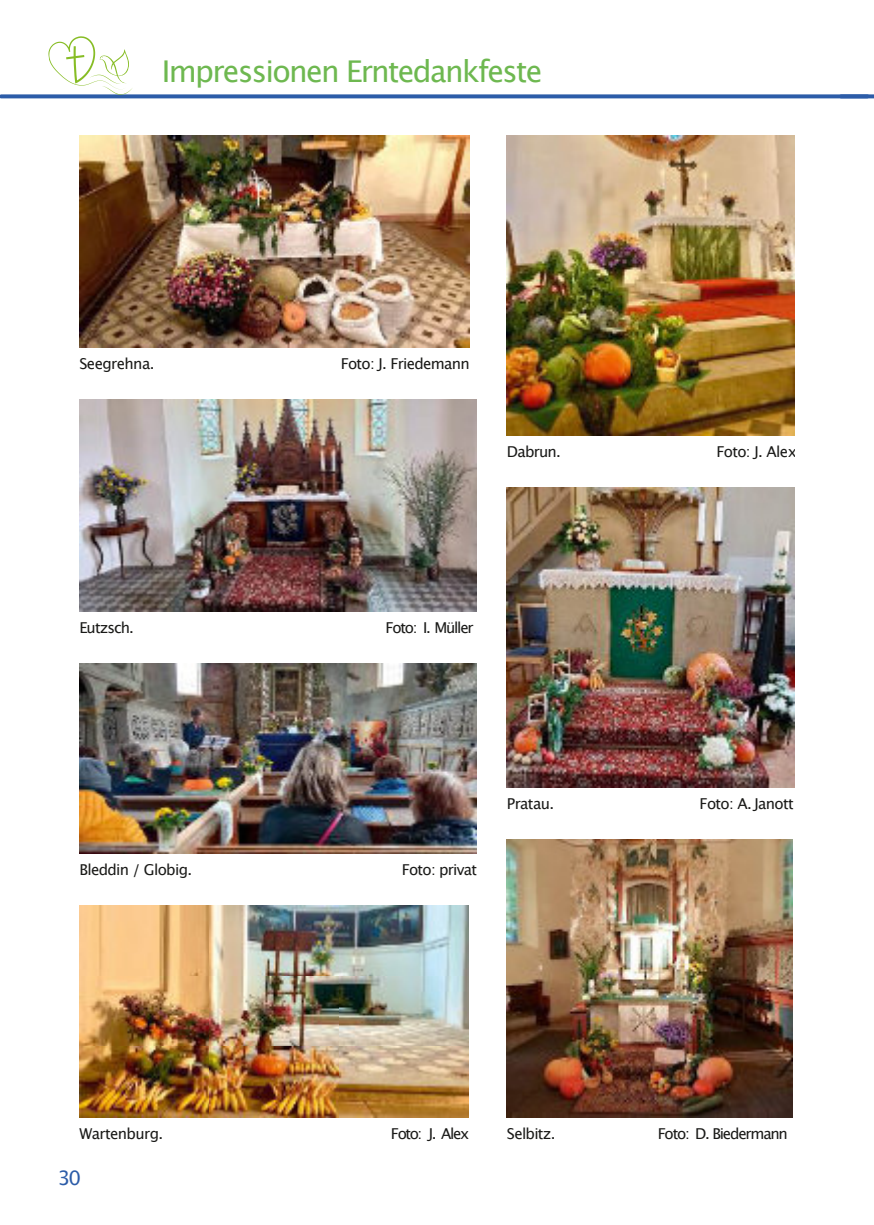
<style>
.page{position:relative;width:874px;height:1225px;background:#fff}
.page>*{position:absolute;margin:0;border:0;box-sizing:border-box;transform-origin:0 0}
.t1{font:30px "Lucida Grande";letter-spacing:-.055em;color:#6eb850}
.t2{font:20px "Lucida Grande";color:#2c5ca8}
.t3{font:15px "Lucida Grande";letter-spacing:-.045em;color:#1a1a18}
.t4{font:15px "Lucida Grande";letter-spacing:-.08em;color:#1a1a18}
.t5{font:15px "Lucida Grande";letter-spacing:-.085em;color:#1a1a18}
.t6{font:15px "Lucida Grande";letter-spacing:-.09em;color:#1a1a18}
</style>
<div class="page">
<svg style="left:867px;top:94px;width:6px;height:4px"></svg>
<svg style="left:1px;top:94px;width:866px;height:4px;background:#3f6aaf"></svg>
<img style="left:79px;top:135px;width:390px;height:212px">
<img style="left:506px;top:839px;width:286px;height:278px">
<img style="left:79px;top:399px;width:397px;height:212px">
<img style="left:79px;top:663px;width:397px;height:190px">
<img style="left:506px;top:487px;width:288px;height:300px">
<img style="left:506px;top:135px;width:288px;height:300px">
<img style="left:80px;top:905px;width:388px;height:212px">
<svg style="left:48px;top:36px;width:85px;height:59px"></svg>
<h1 class="t1" style="left:162px;top:58px;width:382px">Impressionen Erntedankfeste</h1>
<p class="t3" style="left:79px;top:357px;width:76px">Seegrehna.</p>
<p class="t3" style="left:340px;top:357px;width:131px">Foto: J. Friedemann</p>
<p class="t3" style="left:506px;top:445px;width:55px">Dabrun.</p>
<p class="t3" style="left:716px;top:445px;width:82px">Foto: J. Alex</p>
<p class="t3" style="left:79px;top:621px;width:56px">Eutzsch.</p>
<p class="t5" style="left:385px;top:621px;width:89px">Foto: I. Müller</p>
<p class="t3" style="left:79px;top:863px;width:114px">Bleddin / Globig.</p>
<p class="t3" style="left:401px;top:863px;width:77px">Foto: privat</p>
<p class="t3" style="left:506px;top:797px;width:49px">Pratau.</p>
<p class="t3" style="left:699px;top:797px;width:95px">Foto: A. Janott</p>
<p class="t3" style="left:79px;top:1127px;width:85px">Wartenburg.</p>
<p class="t6" style="left:391px;top:1127px;width:80px">Foto: J. Alex</p>
<h2 class="t2" style="left:58px;top:1169px;width:25px">30</h2>
<p class="t3" style="left:506px;top:1127px;width:50px">Selbitz.</p>
<p class="t4" style="left:657px;top:1127px;width:132px">Foto: D. Biedermann</p>
</div>
